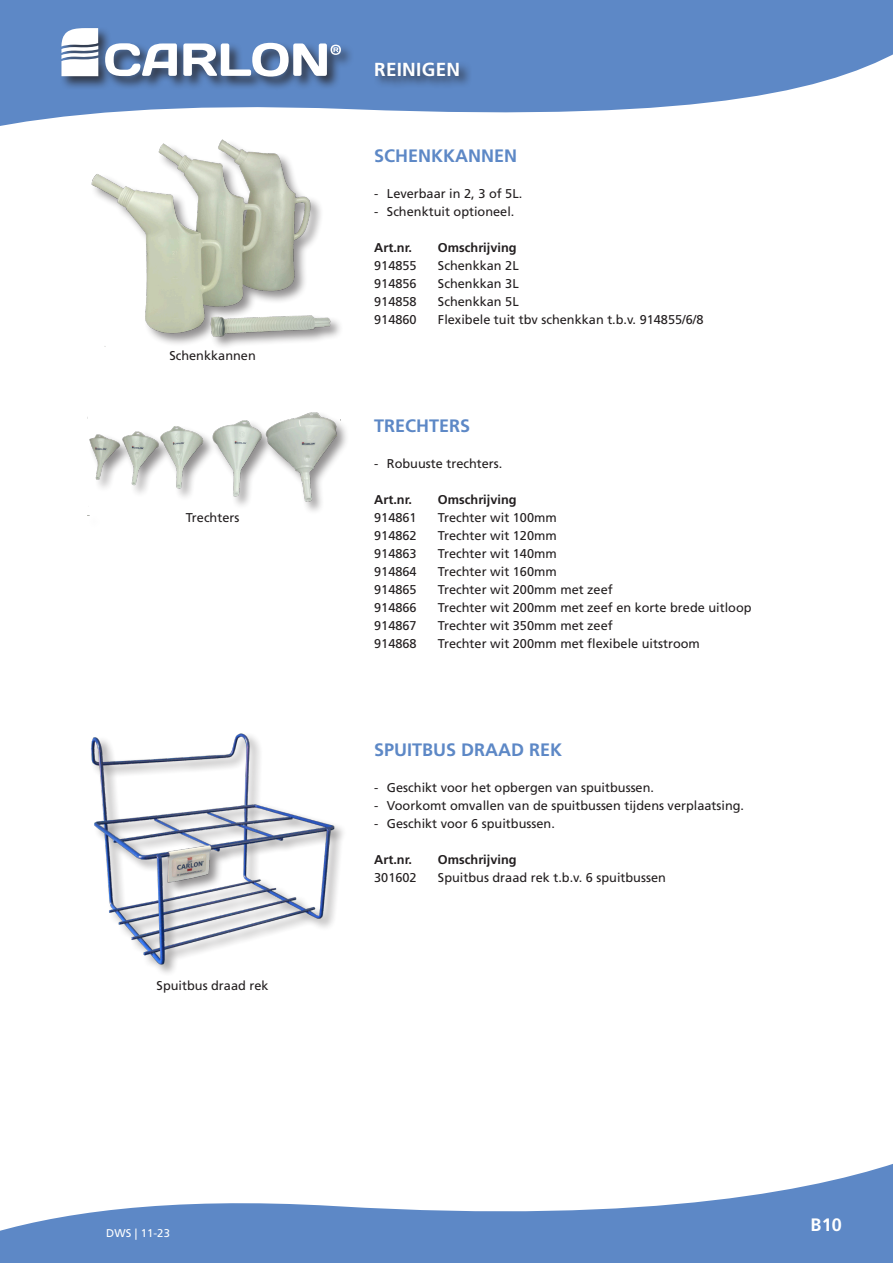
<style>
.page{position:relative;width:893px;height:1263px;background:#fff}
.page>*{position:absolute;margin:0;border:0;box-sizing:border-box;transform-origin:0 0}
.t1{font:700 18.9px "Frutiger LT Std";color:#fff}
.naam{font:700 18px "Frutiger LT Std";color:#5d88c6}
.t2{font:700 18px "Frutiger LT Std";color:#fff}
.art_omschr_plat{font:12.75px "Frutiger LT Std";color:#231f20}
.omschrijving{font:12.75px "Frutiger LT Std";color:#231f20}
.art_omschr_vet{font:700 12.75px "Frutiger LT Std";color:#231f20}
.t3{font:11.25px "Frutiger LT Std";letter-spacing:.01em;color:#fff}
</style>
<div class="page">
<svg style="left:0;top:1164px;width:893px;height:99px;fill:#5d88c6"></svg>
<svg style="left:0;top:0;width:893px;height:126px;fill:#5d88c6"></svg>
<div style="left:373px;top:60px;width:100px;height:30px;background:#231f20;opacity:.75"></div>
<div style="left:60px;top:26px;width:294px;height:65px;background:#231f20;opacity:.75"></div>
<svg style="left:105px;top:43px;width:72px;height:33px"></svg>
<svg style="left:183px;top:43px;width:158px;height:34px"></svg>
<svg style="left:61px;top:28px;width:37px;height:48px"></svg>
<img style="left:91px;top:139px;width:249px;height:208px">
<img style="left:87px;top:412px;width:253px;height:99px">
<img style="left:91px;top:733px;width:249px;height:234px">
<p class="omschrijving" style="left:169px;top:348px;width:88px">Schenkkannen</p>
<p class="omschrijving" style="left:186px;top:510px;width:55px">Trechters</p>
<p class="omschrijving" style="left:157px;top:978px;width:113px">Spuitbus draad rek</p>
<p class="t3" style="left:106px;top:1226px;width:65px">DWS | 11-23</p>
<p class="t1" style="left:374px;top:58px;width:12px">REINIGEN</p>
<p class="naam" style="left:374px;top:145px;width:145px">SCHENKKANNEN</p>
<p class="omschrijving" style="left:374px;top:186px;width:150px">- Leverbaar in 2, 3 of 5L.</p>
<p class="omschrijving" style="left:374px;top:204px;width:142px">- Schenktuit optioneel.</p>
<p class="art_omschr_vet" style="left:374px;top:240px;width:39px">Art.nr.</p>
<p class="art_omschr_vet" style="left:438px;top:240px;width:80px">Omschrijving</p>
<p class="art_omschr_plat" style="left:374px;top:258px;width:44px">914855</p>
<p class="art_omschr_plat" style="left:438px;top:258px;width:82px">Schenkkan 2L</p>
<p class="art_omschr_plat" style="left:374px;top:276px;width:44px">914856</p>
<p class="art_omschr_plat" style="left:438px;top:276px;width:82px">Schenkkan 3L</p>
<p class="art_omschr_plat" style="left:374px;top:294px;width:44px">914858</p>
<p class="art_omschr_plat" style="left:438px;top:294px;width:82px">Schenkkan 5L</p>
<p class="art_omschr_plat" style="left:374px;top:312px;width:44px">914860</p>
<p class="art_omschr_plat" style="left:438px;top:312px;width:267px">Flexibele tuit tbv schenkkan t.b.v. 914855/6/8</p>
<p class="naam" style="left:374px;top:415px;width:98px">TRECHTERS</p>
<p class="omschrijving" style="left:374px;top:456px;width:130px">- Robuuste trechters.</p>
<p class="art_omschr_vet" style="left:374px;top:492px;width:39px">Art.nr.</p>
<p class="art_omschr_vet" style="left:438px;top:492px;width:80px">Omschrijving</p>
<p class="art_omschr_plat" style="left:374px;top:510px;width:44px">914861</p>
<p class="art_omschr_plat" style="left:438px;top:510px;width:120px">Trechter wit 100mm</p>
<p class="art_omschr_plat" style="left:374px;top:528px;width:44px">914862</p>
<p class="art_omschr_plat" style="left:438px;top:528px;width:120px">Trechter wit 120mm</p>
<p class="art_omschr_plat" style="left:374px;top:546px;width:44px">914863</p>
<p class="art_omschr_plat" style="left:438px;top:546px;width:120px">Trechter wit 140mm</p>
<p class="art_omschr_plat" style="left:374px;top:564px;width:44px">914864</p>
<p class="art_omschr_plat" style="left:438px;top:564px;width:120px">Trechter wit 160mm</p>
<p class="art_omschr_plat" style="left:374px;top:582px;width:44px">914865</p>
<p class="art_omschr_plat" style="left:438px;top:582px;width:176px">Trechter wit 200mm met zeef</p>
<p class="art_omschr_plat" style="left:374px;top:600px;width:44px">914866</p>
<p class="art_omschr_plat" style="left:438px;top:600px;width:315px">Trechter wit 200mm met zeef en korte brede uitloop</p>
<p class="art_omschr_plat" style="left:374px;top:618px;width:44px">914867</p>
<p class="art_omschr_plat" style="left:438px;top:618px;width:176px">Trechter wit 350mm met zeef</p>
<p class="art_omschr_plat" style="left:374px;top:636px;width:44px">914868</p>
<p class="art_omschr_plat" style="left:438px;top:636px;width:263px">Trechter wit 200mm met flexibele uitstroom</p>
<p class="naam" style="left:374px;top:739px;width:190px">SPUITBUS DRAAD REK</p>
<p class="omschrijving" style="left:374px;top:780px;width:281px">- Geschikt voor het opbergen van spuitbussen.</p>
<p class="omschrijving" style="left:374px;top:798px;width:371px">- Voorkomt omvallen van de spuitbussen tijdens verplaatsing.</p>
<p class="omschrijving" style="left:374px;top:816px;width:182px">- Geschikt voor 6 spuitbussen.</p>
<p class="art_omschr_vet" style="left:374px;top:852px;width:39px">Art.nr.</p>
<p class="art_omschr_vet" style="left:438px;top:852px;width:80px">Omschrijving</p>
<p class="art_omschr_plat" style="left:374px;top:870px;width:44px">301602</p>
<p class="art_omschr_plat" style="left:438px;top:870px;width:229px">Spuitbus draad rek t.b.v. 6 spuitbussen</p>
<p class="t2" style="left:811px;top:1214px;width:33px">B10</p>
</div>
